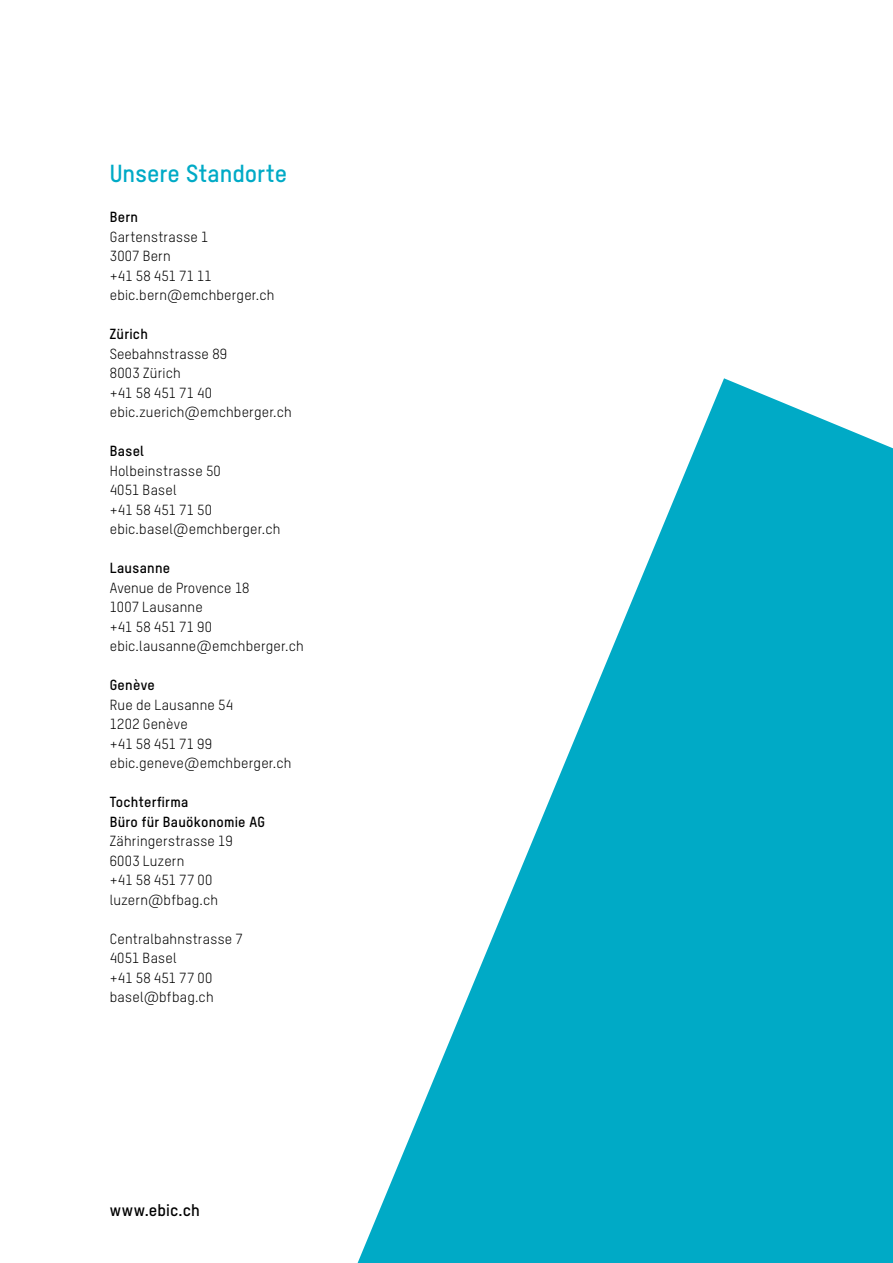
<style>
.page{position:relative;width:893px;height:1263px;background:#fff}
.page>*{position:absolute;margin:0;border:0;box-sizing:border-box;transform-origin:0 0}
.t1{font:24px "T Star Bold";letter-spacing:.005em;color:#00aac6}
.t2{font:16.5px "T Star Bold";letter-spacing:.01em;color:#000}
.t3{font:14.25px/19.5px "T Star Regular";letter-spacing:.015em;color:#000}
.t4{font:14.25px/19.5px "T Star Bold";letter-spacing:.015em;color:#000}
</style>
<div class="page">
<svg style="left:357px;top:378px;width:536px;height:885px;fill:#00aac6"></svg>
<h1 class="t1" style="left:110px;top:159px;width:179px">Unsere Standorte</h1>
<p class="t4" style="left:110px;top:207px;width:30px">Bern</p>
<p class="t3" style="left:110px;top:227px;width:166px">Gartenstrasse 1<br>3007 Bern<br>+41 58 451 71 11 ebic.bern@emchberger.ch</p>
<p class="t4" style="left:110px;top:324px;width:40px">Zürich</p>
<p class="t3" style="left:110px;top:344px;width:184px">Seebahnstrasse 89<br>8003 Zürich<br>+41 58 451 71 40 ebic.zuerich@emchberger.ch</p>
<p class="t4" style="left:110px;top:441px;width:36px">Basel</p>
<p class="t3" style="left:110px;top:461px;width:172px">Holbeinstrasse 50<br>4051 Basel<br>+41 58 451 71 50 ebic.basel@emchberger.ch</p>
<p class="t4" style="left:110px;top:558px;width:62px">Lausanne</p>
<p class="t3" style="left:110px;top:578px;width:195px">Avenue de Provence 18<br>1007 Lausanne<br>+41 58 451 71 90 ebic.lausanne@emchberger.ch</p>
<p class="t4" style="left:110px;top:675px;width:47px">Genève</p>
<p class="t3" style="left:110px;top:695px;width:183px">Rue de Lausanne 54<br>1202 Genève<br>+41 58 451 71 99 ebic.geneve@emchberger.ch</p>
<p class="t4" style="left:110px;top:792px;width:157px">Tochterfirma<br>Büro für Bauökonomie AG</p>
<p class="t3" style="left:110px;top:831px;width:125px">Zähringerstrasse 19<br>6003 Luzern<br>+41 58 451 77 00 luzern@bfbag.ch</p>
<p class="t3" style="left:110px;top:929px;width:135px">Centralbahnstrasse 7<br>4051 Basel<br>+41 58 451 77 00 basel@bfbag.ch</p>
<p class="t2" style="left:110px;top:1200px;width:92px">www.ebic.ch</p>
</div>
